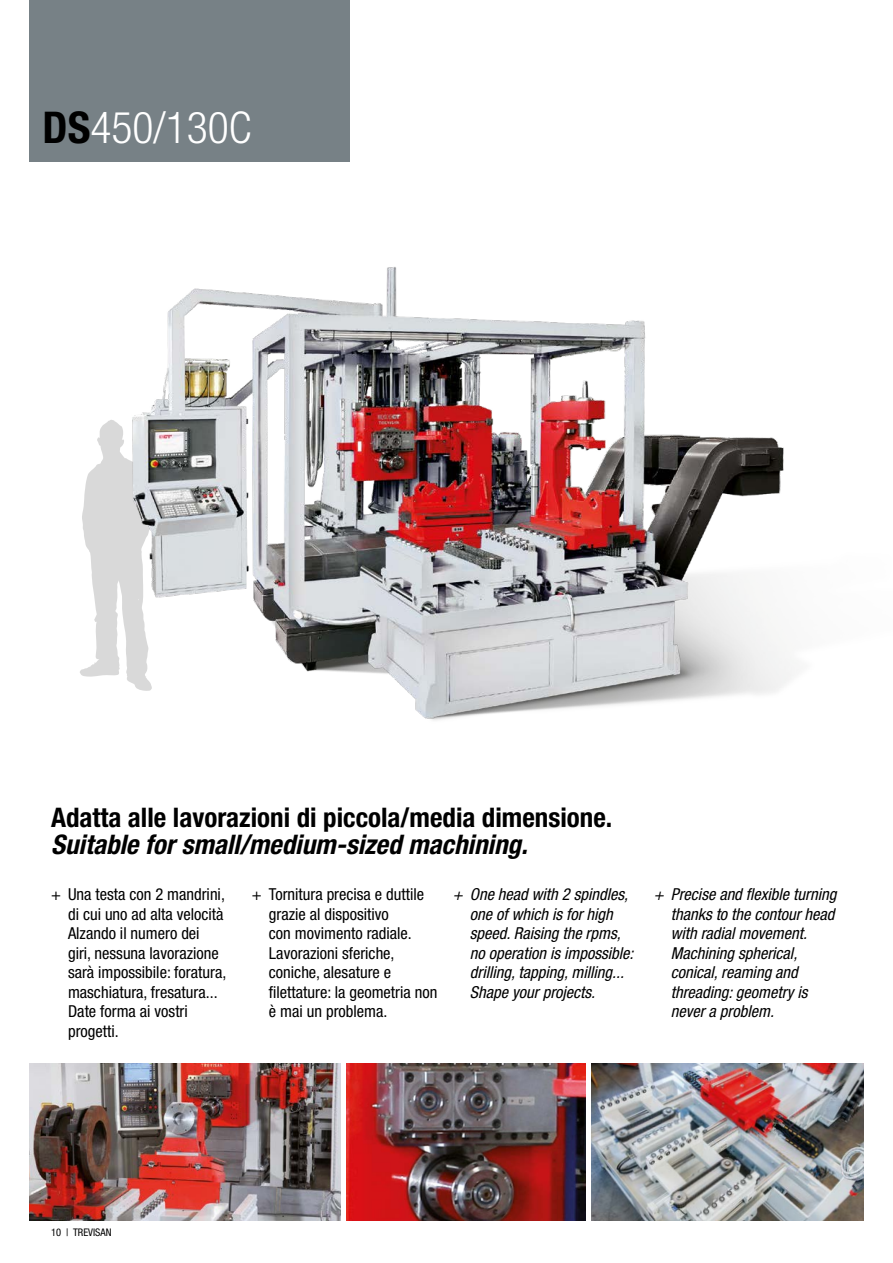
<style>
.page{position:relative;width:893px;height:1263px;background:#fff}
.page>*{position:absolute;margin:0;border:0;box-sizing:border-box;transform-origin:0 0}
.t1{font:300 condensed 43.8px "Helvetica Neue";color:#fff}
.t2{font:700 condensed 27px "Helvetica Neue";color:#000}
.t3{font:italic 700 condensed 27px "Helvetica Neue";color:#000}
.t4{font:condensed 16.5px/19.5px "Helvetica Neue";color:#000}
.t5{font:italic condensed 16.5px/19.5px "Helvetica Neue";color:#000}
.t6{font:condensed 10.5px "Helvetica Neue";color:#000}
.s1{font-weight:700;color:#000}
</style>
<div class="page">
<svg style="left:80px;top:420px;width:31px;height:257px"></svg>
<img style="left:111px;top:267px;width:683px;height:453px">
<div style="left:30px;top:0;width:320px;height:161px;background:#778186"></div>
<img style="left:592px;top:1063px;width:271px;height:157px">
<img style="left:30px;top:1063px;width:310px;height:157px">
<img style="left:347px;top:1063px;width:238px;height:157px">
<h1 class="t1" style="left:43px;top:102px;width:211px"><span class="s1">DS</span>450/130C</h1>
<h2 class="t2" style="left:51px;top:801px;width:563px">Adatta alle lavorazioni di piccola/media dimensione.</h2>
<h2 class="t3" style="left:51px;top:828px;width:478px">Suitable for small/medium-sized machining.</h2>
<p class="t4" style="left:68px;top:885px;width:160px;text-indent:-17px">+ Una testa con 2 mandrini, di cui uno ad alta velocità<br>Alzando il numero dei giri, nessuna lavorazione sarà impossibile: foratura, maschiatura, fresatura...<br>Date forma ai vostri progetti.</p>
<p class="t4" style="left:269px;top:885px;width:170px;text-indent:-17px">+ Tornitura precisa e duttile grazie al dispositivo<br>con movimento radiale.<br>Lavorazioni sferiche, coniche, alesature e filettature: la geometria non è mai un problema.</p>
<p class="t5" style="left:470px;top:885px;width:165px;text-indent:-17px">+ One head with 2 spindles, one of which is for high speed. Raising the rpms, no operation is impossible: drilling, tapping, milling...<br>Shape your projects.</p>
<p class="t5" style="left:671px;top:885px;width:167px;text-indent:-17px">+ Precise and flexible turning thanks to the contour head with radial movement.<br>Machining spherical, conical, reaming and threading: geometry is never a problem.</p>
<p class="t6" style="left:51px;top:1226px;width:62px">10 | TREVISAN</p>
</div>
